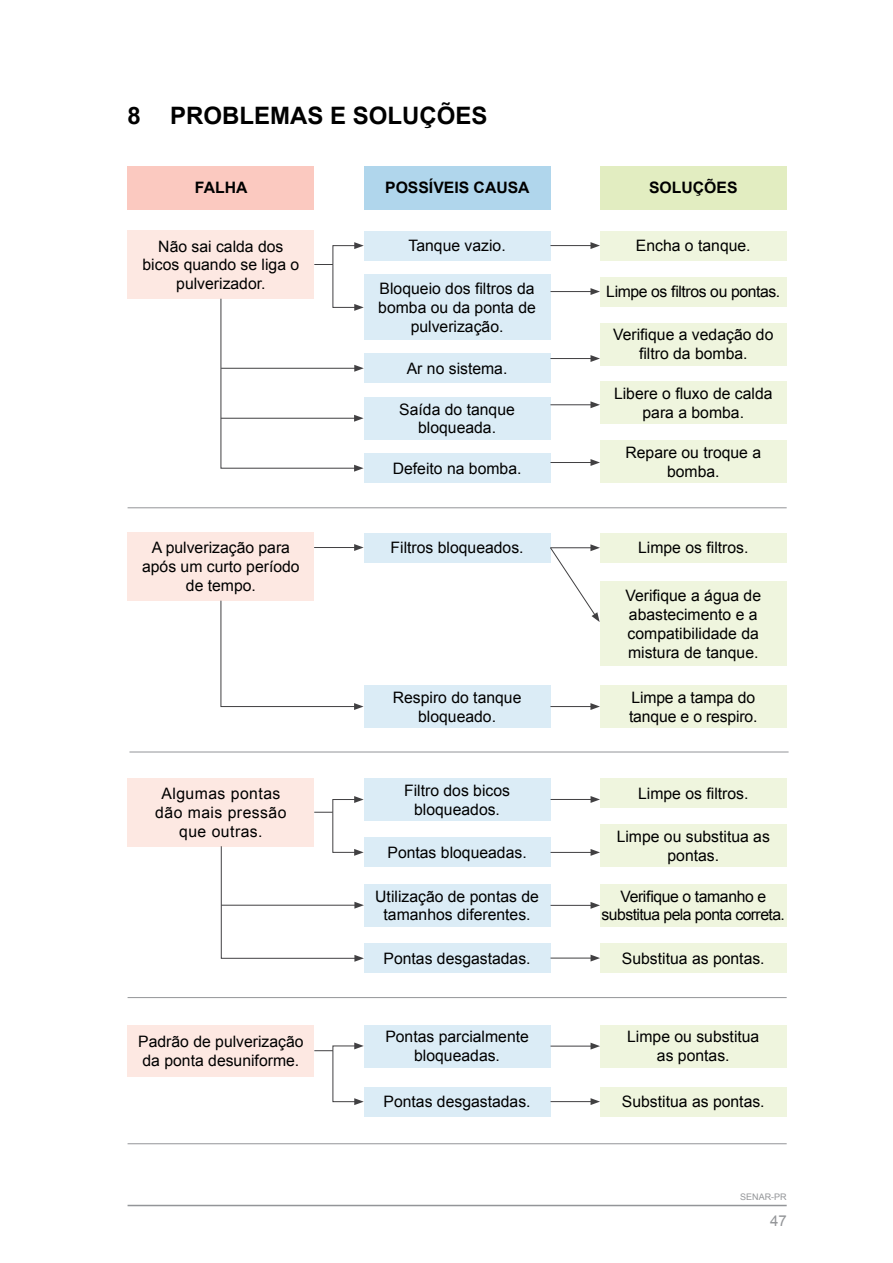
<style>
.page{position:relative;width:893px;height:1263px;background:#fff}
.page>*{position:absolute;margin:0;border:0;box-sizing:border-box;transform-origin:0 0}
.t1{font:700 24px "Arial";color:#000}
.t2{font:15.75px/18.9px "Arial";color:#000;text-align:center}
.t3{font:15.75px/18.9px "Arial";letter-spacing:-.035em;color:#000;text-align:center}
.t4{font:15.75px/18.9px "Arial";letter-spacing:.03em;color:#000;text-align:center}
.t5{font:700 15.75px "Arial";color:#000}
.t6{font:15.75px "Arial";letter-spacing:-.025em;color:#000}
.t7{font:15px "Arial";color:#939598}
.t8{font:9px "Arial";color:#939598}
</style>
<div class="page">
<hr style="left:128px;top:1205px;width:659px;height:1px;background:#939598">
<div style="left:128px;top:166px;width:186px;height:43px;background:#fbc9c0"></div>
<div style="left:364px;top:166px;width:186px;height:43px;background:#b0d6ec"></div>
<div style="left:600px;top:166px;width:187px;height:43px;background:#e2edc1"></div>
<hr style="left:128px;top:507px;width:659px;height:1px;background:#939598">
<hr style="left:129px;top:752px;width:660px;height:1px;background:#939598">
<hr style="left:128px;top:997px;width:659px;height:1px;background:#939598">
<div style="left:128px;top:231px;width:186px;height:68px;background:#fde8e2"></div>
<div style="left:364px;top:231px;width:186px;height:29px;background:#dbecf6"></div>
<div style="left:600px;top:231px;width:187px;height:29px;background:#eff5de"></div>
<div style="left:364px;top:274px;width:186px;height:66px;background:#dbecf6"></div>
<div style="left:364px;top:353px;width:186px;height:30px;background:#dbecf6"></div>
<div style="left:364px;top:397px;width:186px;height:42px;background:#dbecf6"></div>
<div style="left:364px;top:453px;width:186px;height:30px;background:#dbecf6"></div>
<div style="left:600px;top:277px;width:187px;height:30px;background:#eff5de"></div>
<div style="left:600px;top:323px;width:187px;height:42px;background:#eff5de"></div>
<div style="left:600px;top:382px;width:187px;height:42px;background:#eff5de"></div>
<div style="left:600px;top:441px;width:187px;height:42px;background:#eff5de"></div>
<hr style="left:550px;top:245px;width:43px;height:1px;background:#414042">
<svg style="left:590px;top:242px;width:10px;height:7px"></svg>
<hr style="left:550px;top:291px;width:43px;height:1px;background:#414042">
<svg style="left:590px;top:288px;width:10px;height:7px"></svg>
<hr style="left:550px;top:358px;width:43px;height:1px;background:#414042">
<svg style="left:590px;top:355px;width:10px;height:7px"></svg>
<hr style="left:550px;top:404px;width:43px;height:1px;background:#414042">
<svg style="left:590px;top:401px;width:10px;height:7px"></svg>
<hr style="left:550px;top:462px;width:43px;height:1px;background:#414042">
<svg style="left:590px;top:459px;width:10px;height:7px"></svg>
<svg style="left:220px;top:242px;width:144px;height:230px"></svg>
<div style="left:128px;top:778px;width:186px;height:68px;background:#fde8e2"></div>
<div style="left:364px;top:778px;width:186px;height:43px;background:#dbecf6"></div>
<div style="left:364px;top:837px;width:186px;height:30px;background:#dbecf6"></div>
<div style="left:364px;top:884px;width:186px;height:42px;background:#dbecf6"></div>
<div style="left:364px;top:943px;width:186px;height:30px;background:#dbecf6"></div>
<div style="left:600px;top:778px;width:187px;height:30px;background:#eff5de"></div>
<div style="left:600px;top:825px;width:187px;height:42px;background:#eff5de"></div>
<div style="left:600px;top:884px;width:187px;height:42px;background:#eff5de"></div>
<div style="left:600px;top:943px;width:187px;height:30px;background:#eff5de"></div>
<svg style="left:221px;top:796px;width:143px;height:166px"></svg>
<hr style="left:551px;top:799px;width:42px;height:1px;background:#414042">
<svg style="left:591px;top:796px;width:9px;height:7px"></svg>
<hr style="left:551px;top:852px;width:42px;height:1px;background:#414042">
<svg style="left:591px;top:849px;width:9px;height:7px"></svg>
<hr style="left:551px;top:905px;width:42px;height:1px;background:#414042">
<svg style="left:591px;top:902px;width:9px;height:7px"></svg>
<hr style="left:551px;top:958px;width:42px;height:1px;background:#414042">
<svg style="left:591px;top:955px;width:9px;height:6px"></svg>
<div style="left:128px;top:533px;width:186px;height:68px;background:#fde8e2"></div>
<div style="left:364px;top:533px;width:186px;height:29px;background:#dbecf6"></div>
<div style="left:600px;top:533px;width:187px;height:29px;background:#eff5de"></div>
<div style="left:600px;top:582px;width:187px;height:84px;background:#eff5de"></div>
<div style="left:600px;top:685px;width:187px;height:43px;background:#eff5de"></div>
<div style="left:364px;top:685px;width:186px;height:43px;background:#dbecf6"></div>
<svg style="left:220px;top:600px;width:144px;height:110px"></svg>
<hr style="left:550px;top:706px;width:43px;height:1px;background:#414042">
<svg style="left:590px;top:703px;width:10px;height:7px"></svg>
<svg style="left:549px;top:544px;width:51px;height:78px"></svg>
<hr style="left:314px;top:547px;width:43px;height:1px;background:#414042">
<svg style="left:354px;top:544px;width:10px;height:7px"></svg>
<div style="left:128px;top:1025px;width:186px;height:51px;background:#fde8e2"></div>
<div style="left:364px;top:1025px;width:186px;height:42px;background:#dbecf6"></div>
<div style="left:364px;top:1087px;width:186px;height:29px;background:#dbecf6"></div>
<div style="left:600px;top:1025px;width:187px;height:42px;background:#eff5de"></div>
<div style="left:600px;top:1087px;width:187px;height:29px;background:#eff5de"></div>
<svg style="left:314px;top:1042px;width:50px;height:63px"></svg>
<hr style="left:551px;top:1046px;width:42px;height:1px;background:#414042">
<svg style="left:591px;top:1043px;width:9px;height:6px"></svg>
<hr style="left:551px;top:1101px;width:42px;height:1px;background:#414042">
<svg style="left:591px;top:1098px;width:9px;height:7px"></svg>
<hr style="left:128px;top:1143px;width:659px;height:1px;background:#939598">
<h1 class="t1" style="left:128px;top:99px;width:361px">8 PROBLEMAS E SOLUÇÕES</h1>
<p class="t5" style="left:195px;top:177px;width:54px">FALHA</p>
<p class="t5" style="left:385px;top:177px;width:146px">POSSÍVEIS CAUSA</p>
<p class="t5" style="left:649px;top:177px;width:90px">SOLUÇÕES</p>
<p class="t2" style="left:143px;top:237px;width:158px">Não sai calda dos bicos quando se liga o pulverizador.</p>
<p class="t2" style="left:408px;top:236px;width:99px">Tanque vazio.</p>
<p class="t2" style="left:636px;top:236px;width:116px">Encha o tanque.</p>
<p class="t2" style="left:378px;top:279px;width:159px">Bloqueio dos filtros da bomba ou da ponta de pulverização.</p>
<p class="t2" style="left:407px;top:359px;width:102px">Ar no sistema.</p>
<p class="t2" style="left:399px;top:400px;width:117px">Saída do tanque bloqueada.</p>
<p class="t2" style="left:393px;top:459px;width:130px">Defeito na bomba.</p>
<p class="t6" style="left:606px;top:282px;width:175px">Limpe os filtros ou pontas.</p>
<p class="t2" style="left:613px;top:326px;width:162px">Verifique a vedação do filtro da bomba.</p>
<p class="t2" style="left:614px;top:384px;width:160px">Libere o fluxo de calda para a bomba.</p>
<p class="t2" style="left:625px;top:443px;width:137px">Repare ou troque a bomba.</p>
<p class="t2" style="left:142px;top:539px;width:159px">A pulverização para após um curto período de tempo.</p>
<p class="t2" style="left:391px;top:538px;width:135px">Filtros bloqueados.</p>
<p class="t2" style="left:638px;top:538px;width:112px">Limpe os filtros.</p>
<p class="t2" style="left:625px;top:586px;width:137px;text-align:left">Verifique a água de abastecimento e a compatibilidade da mistura de tanque.</p>
<p class="t2" style="left:629px;top:688px;width:130px;text-align:left">Limpe a tampa do tanque e o respiro.</p>
<p class="t2" style="left:393px;top:688px;width:130px">Respiro do tanque bloqueado.</p>
<p class="t4" style="left:155px;top:784px;width:133px">Algumas pontas dão mais pressão que outras.</p>
<p class="t2" style="left:404px;top:781px;width:107px">Filtro dos bicos bloqueados.</p>
<p class="t2" style="left:387px;top:843px;width:141px">Pontas bloqueadas.</p>
<p class="t2" style="left:375px;top:887px;width:165px">Utilização de pontas de tamanhos diferentes.</p>
<p class="t2" style="left:384px;top:949px;width:149px">Pontas desgastadas.</p>
<p class="t2" style="left:138px;top:1032px;width:167px;text-align:left">Padrão de pulverização da ponta desuniforme.</p>
<p class="t2" style="left:385px;top:1027px;width:145px">Pontas parcialmente bloqueadas.</p>
<p class="t2" style="left:384px;top:1092px;width:149px">Pontas desgastadas.</p>
<p class="t2" style="left:638px;top:784px;width:112px">Limpe os filtros.</p>
<p class="t2" style="left:617px;top:827px;width:155px">Limpe ou substitua as pontas.</p>
<p class="t3" style="left:602px;top:887px;width:185px">Verifique o tamanho e substitua pela ponta correta.</p>
<p class="t2" style="left:622px;top:949px;width:144px">Substitua as pontas.</p>
<p class="t2" style="left:627px;top:1027px;width:134px">Limpe ou substitua as pontas.</p>
<p class="t2" style="left:622px;top:1092px;width:144px">Substitua as pontas.</p>
<p class="t8" style="left:740px;top:1191px;width:48px">SENAR-PR</p>
<p class="t7" style="left:770px;top:1210px;width:18px">47</p>
</div>
